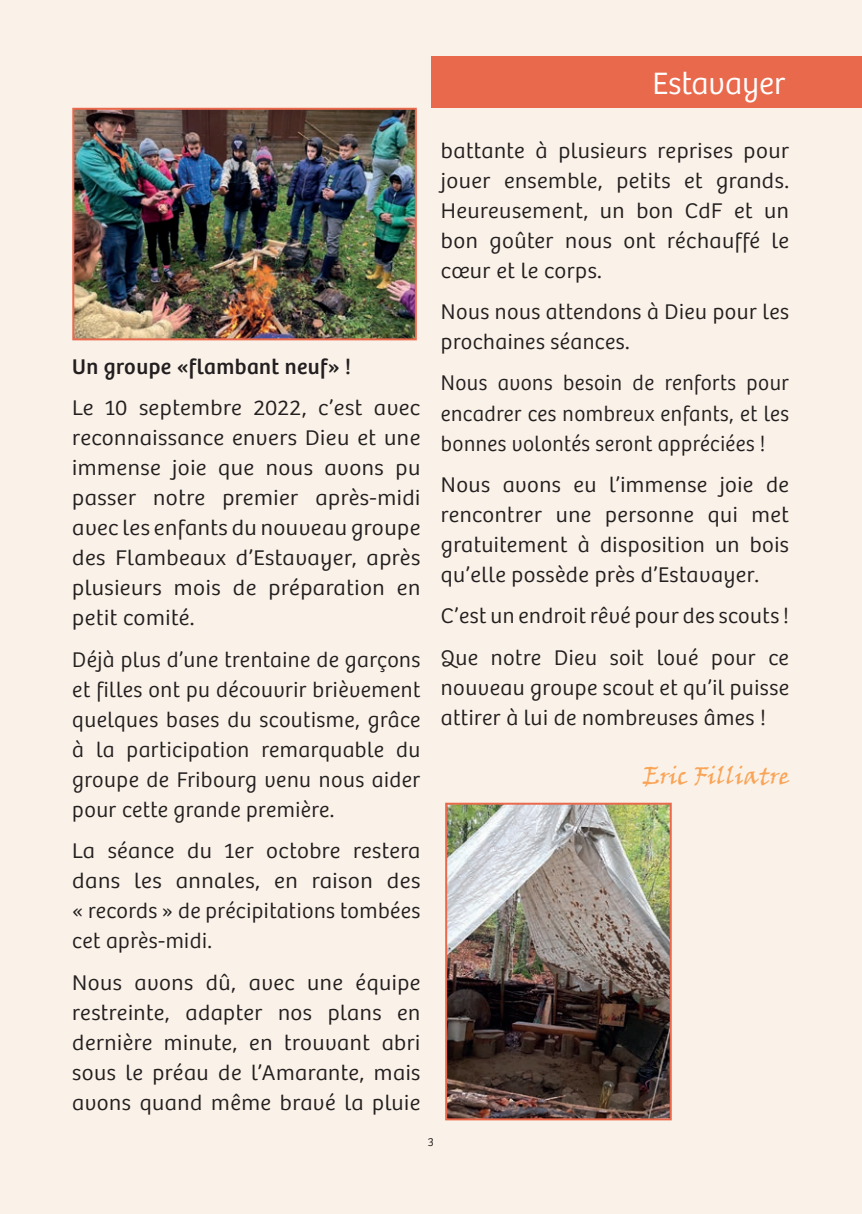
<style>
.page{position:relative;width:862px;height:1214px;background:#fff}
.page>*{position:absolute;margin:0;border:0;box-sizing:border-box;transform-origin:0 0}
.t1{font:300 32px "Bree";color:#fff}
.t2{font:24px "Viner Hand ITC";color:#f9a457}
.t3{font:300 22px/30px "Bree";letter-spacing:.02em;color:#231f20;text-align:justify}
.t4{font:300 22px/30px "Bree";letter-spacing:.02em;color:#231f20;text-align:justify;scale:1.04 1}
.t5{font:300 22px/30px "Bree";letter-spacing:.02em;color:#231f20;text-align:justify;scale:.96 1}
.t6{font:22px "Bree";letter-spacing:.02em;color:#231f20}
.t7{font:300 12px "Bree";color:#231f20}
</style>
<div class="page">
<div style="left:0;top:0;width:862px;height:1213px;background:#faf2e8"></div>
<div style="left:431px;top:57px;width:431px;height:51px;background:#e9694d"></div>
<img style="left:75px;top:111px;width:339px;height:226px">
<div style="left:72px;top:108px;width:345px;height:232px;border:2px solid #e9694d"></div>
<img style="left:448px;top:805px;width:221px;height:312px">
<div style="left:445px;top:802px;width:227px;height:318px;border:2px solid #e9694d"></div>
<p class="t6" style="left:72px;top:349px;width:280px">Un groupe «flambant neuf» !</p>
<p class="t4" style="left:72px;top:391px;width:336px">Le 10 septembre 2022, c’est avec reconnaissance envers Dieu et une immense joie que nous avons pu passer notre premier après-midi avec les enfants du nouveau groupe des Flambeaux d’Estavayer, après plusieurs mois de préparation en petit comité.</p>
<p class="t3" style="left:72px;top:643px;width:350px">Déjà plus d’une trentaine de garçons et filles ont pu découvrir brièvement quelques bases du scoutisme, grâce à la participation remarquable du groupe de Fribourg venu nous aider pour cette grande première.</p>
<p class="t3" style="left:72px;top:834px;width:350px">La séance du 1er octobre restera dans les annales, en raison des « records » de précipitations tombées cet après-midi.</p>
<p class="t3" style="left:72px;top:965px;width:350px">Nous avons dû, avec une équipe restreinte, adapter nos plans en dernière minute, en trouvant abri sous le préau de l’Amarante, mais avons quand même bravé la pluie</p>
<h1 class="t1" style="left:652px;top:60px;width:134px">Estavayer</h1>
<p class="t3" style="left:441px;top:134px;width:350px">battante à plusieurs reprises pour jouer ensemble, petits et grands.<br>Heureusement, un bon CdF et un bon goûter nous ont réchauffé le cœur et le corps.</p>
<p class="t3" style="left:441px;top:295px;width:349px">Nous nous attendons à Dieu pour les prochaines séances.</p>
<p class="t5" style="left:441px;top:367px;width:364px">Nous avons besoin de renforts pour encadrer ces nombreux enfants, et les bonnes volontés seront appréciées !</p>
<p class="t3" style="left:441px;top:468px;width:350px">Nous avons eu l’immense joie de rencontrer une personne qui met gratuitement à disposition un bois qu’elle possède près d’Estavayer.</p>
<p class="t3" style="left:441px;top:594px;width:350px;line-height:41.4px">C’est un endroit rêvé pour des scouts !<br>Que notre Dieu soit loué pour ce</p>
<p class="t3" style="left:441px;top:671px;width:350px">nouveau groupe scout et qu’il puisse attirer à lui de nombreuses âmes !</p>
<p class="t2" style="left:643px;top:760px;width:148px">Eric Filliatre</p>
<p class="t7" style="left:428px;top:1132px;width:8px">3</p>
</div>
